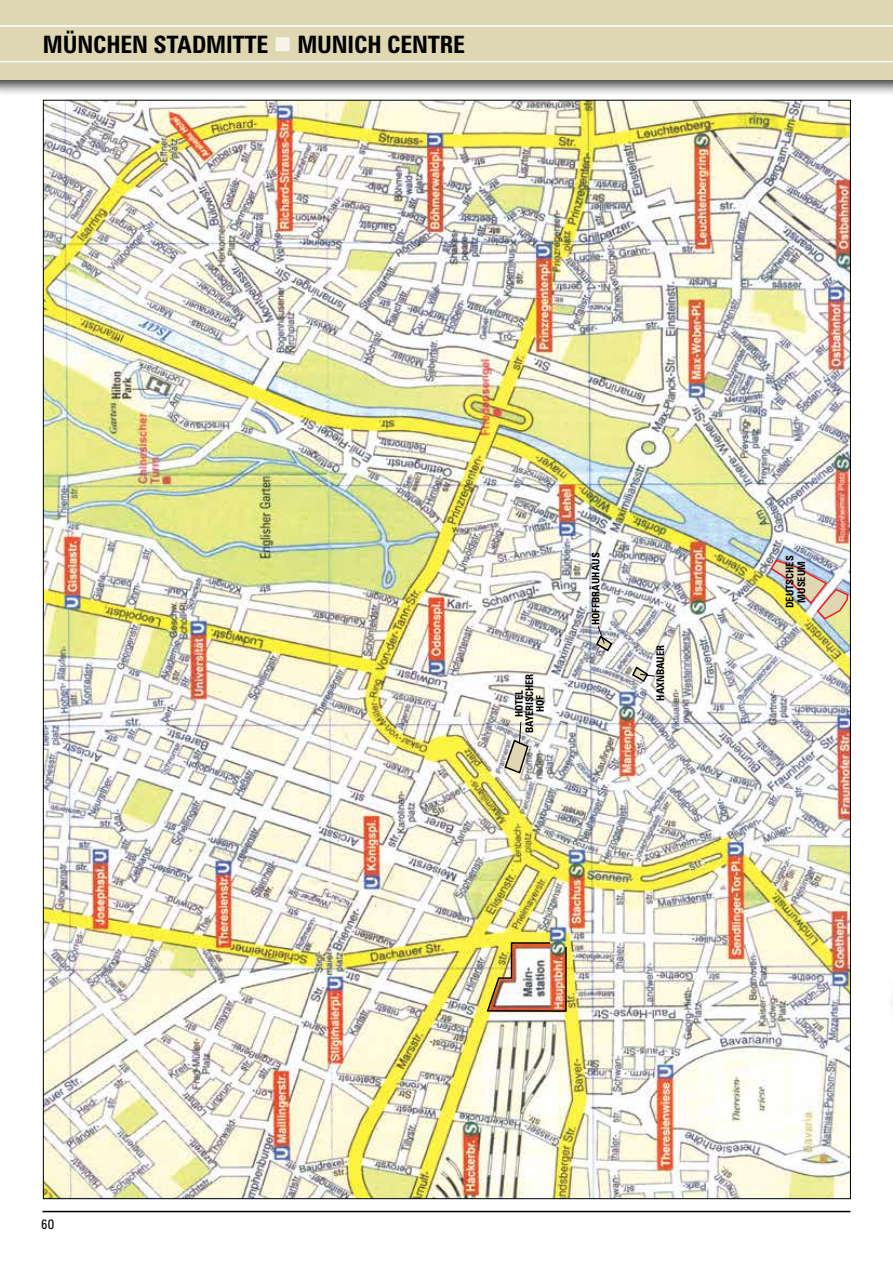
<style>
.page{position:relative;width:893px;height:1263px;background:#fff}
.page>*{position:absolute;margin:0;border:0;box-sizing:border-box;transform-origin:0 0}
.t1{font:700 condensed 24px "Zurich BT";letter-spacing:-.01em;color:#000}
.t2{font:condensed 13.5px "Zurich BT";color:#000}
.t3{font:700 condensed 10.5px/11.7px "Zurich BT";color:#000;text-align:center}
.t4{font:700 condensed 10.5px/10.5px "Zurich BT";letter-spacing:-.02em;color:#000;text-align:center}
.s1{color:#f6f4ea}
</style>
<div class="page">
<hr style="left:43px;top:1211px;width:807px;height:1px;background:#000">
<img style="left:45px;top:102px;width:804px;height:1095px">
<img style="left:0;top:80px;width:893px;height:14px">
<div style="left:0;top:0;width:893px;height:80px;background:#dfd7b1"></div>
<hr style="left:0;top:61px;width:893px;height:1px;background:#fff">
<hr style="left:0;top:25px;width:893px;height:2px;background:#fff">
<img style="left:769px;top:559px;width:80px;height:62px">
<svg style="left:503px;top:721px;width:27px;height:54px"></svg>
<img style="left:486px;top:941px;width:81px;height:71px">
<svg style="left:631px;top:665px;width:24px;height:18px"></svg>
<svg style="left:595px;top:625px;width:18px;height:27px"></svg>
<h1 class="t1" style="left:43px;top:30px;width:424px">MÜNCHEN STADMITTE <span class="s1">■</span> MUNICH CENTRE</h1>
<p class="t2" style="left:41px;top:1216px;width:14px">60</p>
<p class="t4" style="left:514px;top:733px;width:60px;rotate:-90deg">HOTEL<br>BAYERISCHER<br>HOF</p>
<p class="t3" style="left:590px;top:625px;width:74px;rotate:-90deg">HOFFBRÄUHAUS</p>
<p class="t3" style="left:654px;top:701px;width:57px;rotate:-90deg">HAXNBAUER</p>
<p class="t3" style="left:784px;top:608px;width:54px;rotate:-90deg">DEUTSCHES<br>MUSEUM</p>
</div>
